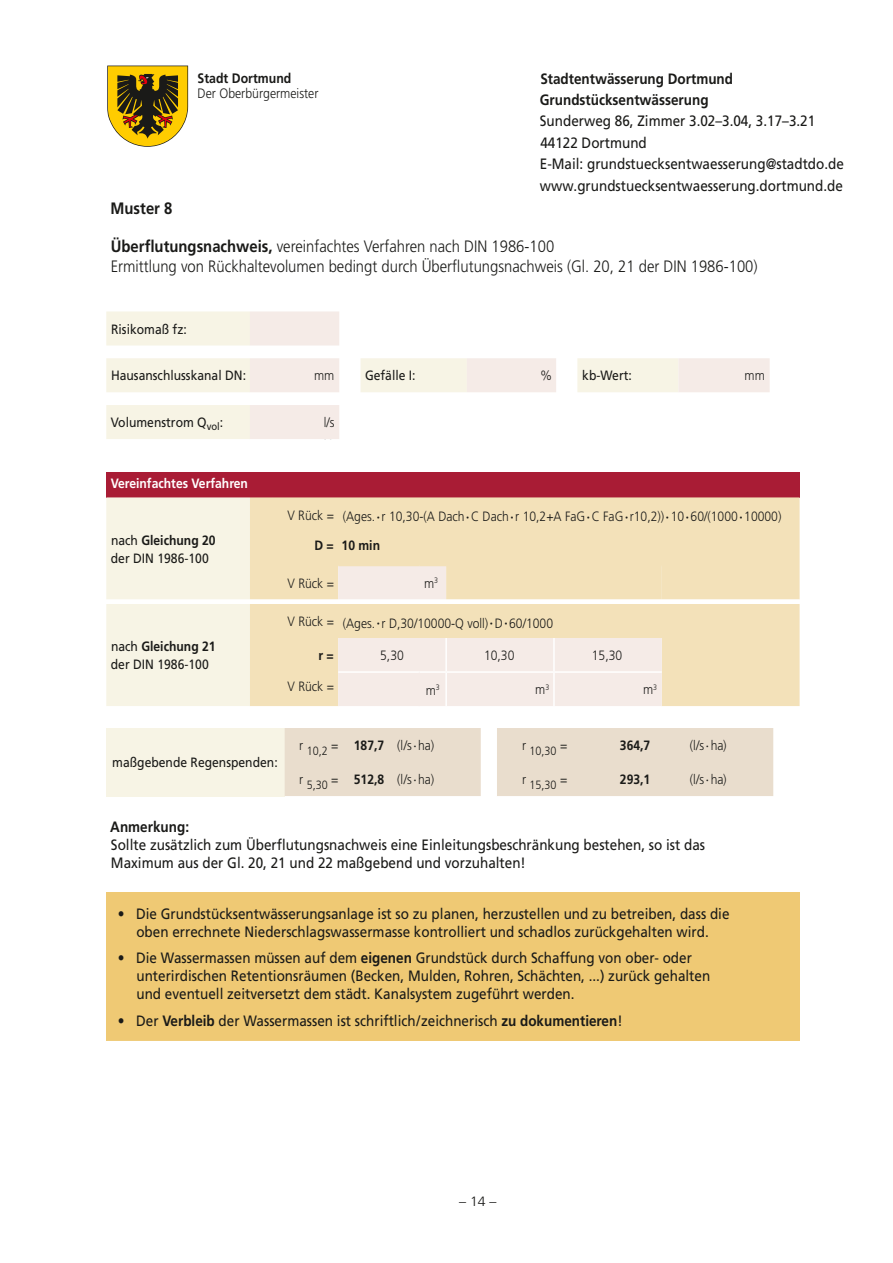
<style>
.page{position:relative;width:893px;height:1263px;background:#fff}
.page>*{position:absolute;margin:0;border:0;box-sizing:border-box;transform-origin:0 0}
.t1{font:300 16.5px/19.8px "Frutiger LT Pro";color:#1a1a18;scale:.9 1}
.t2{font:700 16.5px "Frutiger LT Pro";color:#1a1a18;scale:.9 1}
.t3{font:15px/18px "Frutiger LT";color:#1a1a18;scale:.9 1}
.t4{font:15px/21.5px "Frutiger LT Pro";color:#1a1a18;scale:.9 1}
.t5{font:700 15px/21.5px "Frutiger LT Pro";color:#1a1a18;scale:.9 1}
.t6{font:700 15px "Frutiger LT";color:#1a1a18;scale:.9 1}
.t7{font:700 13.8px "Frutiger LT";color:#1a1a18;scale:.9 1}
.t8{font:300 13.65px "Frutiger LT";color:#1a1a18;scale:.9 1}
.t9{font:300 13.5px/29px "Frutiger LT Pro";color:#1a1a18;scale:.9 1}
.t10{font:13.5px/18px "Frutiger LT";color:#1a1a18;scale:.9 1}
.t11{font:300 13.5px "Frutiger LT";letter-spacing:-.005em;color:#1a1a18;scale:.9 1}
.t12{font:700 13.5px "Frutiger LT";color:#fff;scale:.9 1}
.t13{font:700 13.5px "Frutiger LT Pro";color:#1a1a18;scale:.9 1}
.t14{font:300 13.5px "Frutiger LT Pro";color:#1a1a18;scale:1.04 1}
.t15{font:300 12px "Frutiger LT Pro";color:#1a1a18;scale:.9 1}
.s1{font-weight:700}
.s2{font-family:"Frutiger LT";font-weight:400;font-size:18px}
.s3{font-family:"Frutiger LT Pro"}
.s4{font-family:"Frutiger LT Pro";font-weight:700}
.s5{font-size:18px}
</style>
<div class="page">
<svg style="left:107px;top:66px;width:81px;height:81px;background:#a58826"></svg>
<div style="left:106px;top:472px;width:694px;height:25px;background:#a91c35"></div>
<div style="left:106px;top:892px;width:694px;height:149px;background:#efc974"></div>
<svg style="left:106px;top:497px;width:694px;height:209px;background:#f4e6cb"></svg>
<svg style="left:106px;top:311px;width:144px;height:128px;fill:#f7f4e5"></svg>
<svg style="left:250px;top:311px;width:520px;height:128px"></svg>
<div style="left:106px;top:728px;width:179px;height:68px;background:#f7f4e5"></div>
<div style="left:285px;top:728px;width:488px;height:68px;background:#e9ddcd"></div>
<p class="t7" style="left:198px;top:70px;width:106px">Stadt Dortmund</p>
<p class="t8" style="left:198px;top:85px;width:136px">Der Oberbürgermeister</p>
<p class="t2" style="left:111px;top:198px;width:70px">Muster 8</p>
<p class="t5" style="left:540px;top:68px;width:216px">Stadtentwässerung Dortmund<br>Grundstücksentwässerung</p>
<p class="t4" style="left:540px;top:110px;width:339px">Sunderweg 86, Zimmer 3.02–3.04, 3.17–3.21<br>44122 Dortmund<br>E-Mail: grundstuecksentwaesserung@stadtdo.de www.grundstuecksentwaesserung.dortmund.de</p>
<p class="t1" style="left:111px;top:237px;width:720px"><span class="s1">Überflutungsnachweis,</span> vereinfachtes Verfahren nach DIN 1986-100<br>Ermittlung von Rückhaltevolumen bedingt durch Überflutungsnachweis (Gl. 20, 21 der DIN 1986-100)</p>
<p class="t10" style="left:111px;top:320px;width:86px">Risikomaß fz:</p>
<p class="t10" style="left:111px;top:367px;width:152px">Hausanschlusskanal DN:</p>
<p class="t9" style="left:314px;top:361px;width:24px">mm</p>
<p class="t10" style="left:365px;top:367px;width:58px">Gefälle I:</p>
<p class="t9" style="left:540px;top:361px;width:15px">%</p>
<p class="t10" style="left:582px;top:367px;width:57px">kb-Wert:</p>
<p class="t9" style="left:745px;top:361px;width:24px">mm</p>
<p class="t10" style="left:111px;top:413px;width:126px">Volumenstrom Q<sub>vol</sub>:</p>
<p class="t9" style="left:324px;top:408px;width:14px">l/s</p>
<p class="t12" style="left:111px;top:476px;width:154px">Vereinfachtes Verfahren</p>
<p class="t10" style="left:111px;top:531px;width:118px">nach <span class="s1">Gleichung 20 </span>der DIN 1986-100</p>
<p class="t10" style="left:111px;top:637px;width:118px">nach <span class="s1">Gleichung 21 </span>der DIN 1986-100</p>
<p class="t9" style="left:314px;top:502px;width:520px;text-indent:-27px">V Rück = (Ages.<span class="s2">∙</span> r 10,30-(A Dach<span class="s2">∙</span> C Dach<span class="s2">∙</span> r 10,2+A FaG<span class="s2">∙</span> C FaG<span class="s2">∙</span> r10,2))<span class="s2">∙</span> 10<span class="s2">∙</span> 60/(1000<span class="s2">∙</span> 10000)<br><span class="s1">D = 10 min</span></p>
<p class="t9" style="left:288px;top:568px;width:53px">V Rück =</p>
<p class="t9" style="left:424px;top:568px;width:17px">m<sup>3</sup></p>
<p class="t9" style="left:288px;top:609px;width:297px">V Rück = (Ages.<span class="s2">∙</span> r D,30/10000-Q voll)<span class="s2">∙</span> D<span class="s2">∙</span> 60/1000</p>
<p class="t13" style="left:318px;top:647px;width:19px">r =</p>
<p class="t9" style="left:380px;top:641px;width:28px">5,30</p>
<p class="t9" style="left:484px;top:641px;width:35px">10,30</p>
<p class="t9" style="left:592px;top:641px;width:35px">15,30</p>
<p class="t9" style="left:288px;top:672px;width:53px">V Rück =</p>
<p class="t9" style="left:426px;top:675px;width:17px">m<sup>3</sup></p>
<p class="t9" style="left:535px;top:675px;width:17px">m<sup>3</sup></p>
<p class="t9" style="left:643px;top:675px;width:17px">m<sup>3</sup></p>
<p class="t10" style="left:112px;top:753px;width:185px">maßgebende Regenspenden:</p>
<p class="t11" style="left:299px;top:738px;width:151px"><span class="s3">r</span> <sub>10,2</sub> <span class="s3">=</span> <span class="s4">187,7</span> (l/s<span class="s5">∙</span>ha)</p>
<p class="t15" style="left:522px;top:743px;width:52px"><sup>r</sup> 10,30 <sup>=</sup></p>
<p class="t13" style="left:620px;top:737px;width:35px">364,7</p>
<p class="t11" style="left:690px;top:738px;width:43px">(l/s<span class="s5">∙</span>ha)</p>
<p class="t11" style="left:299px;top:772px;width:151px"><span class="s3">r</span> <sub>5,30</sub> <span class="s3">=</span> <span class="s4">512,8</span> (l/s<span class="s5">∙</span>ha)</p>
<p class="t15" style="left:522px;top:777px;width:52px"><sup>r</sup> 15,30 <sup>=</sup></p>
<p class="t13" style="left:620px;top:771px;width:35px">293,1</p>
<p class="t11" style="left:690px;top:772px;width:43px">(l/s<span class="s5">∙</span>ha)</p>
<p class="t6" style="left:110px;top:818px;width:89px">Anmerkung:</p>
<p class="t3" style="left:111px;top:835px;width:662px">Sollte zusätzlich zum Überflutungsnachweis eine Einleitungsbeschränkung bestehen, so ist das<br>Maximum aus der Gl. 20, 21 und 22 maßgebend und vorzuhalten!</p>
<p class="t3" style="left:118px;top:904px;width:681px;text-align:center">• Die Grundstücksentwässerungsanlage ist so zu planen, herzustellen und zu betreiben, dass die oben errechnete Niederschlagswassermasse kontrolliert und schadlos zurückgehalten wird.</p>
<p class="t3" style="left:136px;top:949px;width:639px;text-indent:-19px">• Die Wassermassen müssen auf dem <span class="s1">eigenen</span> Grundstück durch Schaffung von ober- oder unterirdischen Retentionsräumen (Becken, Mulden, Rohren, Schächten, ...) zurück gehalten und eventuell zeitversetzt dem städt. Kanalsystem zugeführt werden.</p>
<p class="t3" style="left:118px;top:1011px;width:562px">• Der <span class="s1">Verbleib</span> der Wassermassen ist schriftlich/zeichnerisch <span class="s1">zu dokumentieren</span>!</p>
<p class="t14" style="left:459px;top:1193px;width:38px">– 14 –</p>
</div>
